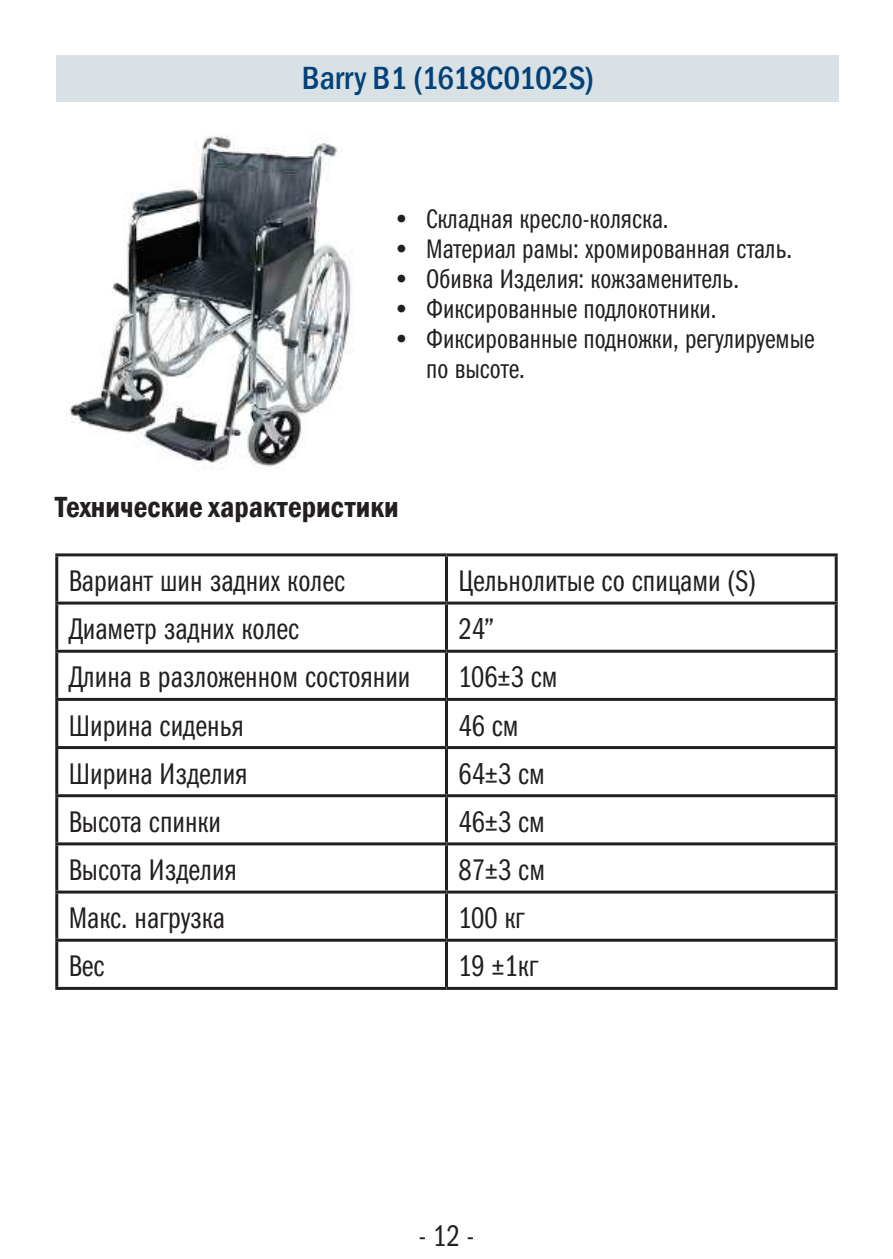
<style>
.page{position:relative;width:893px;height:1259px;background:#fff}
.page>*{position:absolute;margin:0;border:0;box-sizing:border-box;transform-origin:0 0}
.t1{font:500 condensed 33px "Franklin Gothic";color:#004279}
.t2{font:30px "Franklin Gothic Book Cmp C";color:#231f20}
.t3{font:600 condensed 30px "Franklin Gothic";color:#231f20}
.t4{font:27px/30px "Franklin Gothic Book Cmp C";color:#231f20}
</style>
<div class="page">
<img style="left:66px;top:135px;width:288px;height:334px">
<div style="left:57px;top:55px;width:782px;height:46px;background:#dae1e5"></div>
<hr style="left:55px;top:553px;width:391px;height:3px;background:#231f20">
<hr style="left:55px;top:556px;width:3px;height:45px;background:#231f20">
<hr style="left:446px;top:553px;width:392px;height:3px;background:#231f20">
<hr style="left:445px;top:556px;width:3px;height:45px;background:#231f20">
<hr style="left:835px;top:556px;width:3px;height:45px;background:#231f20">
<hr style="left:55px;top:601px;width:391px;height:3px;background:#231f20">
<hr style="left:55px;top:604px;width:3px;height:46px;background:#231f20">
<hr style="left:446px;top:601px;width:392px;height:3px;background:#231f20">
<hr style="left:445px;top:604px;width:3px;height:46px;background:#231f20">
<hr style="left:835px;top:604px;width:3px;height:46px;background:#231f20">
<hr style="left:55px;top:650px;width:391px;height:3px;background:#231f20">
<hr style="left:55px;top:653px;width:3px;height:45px;background:#231f20">
<hr style="left:446px;top:650px;width:392px;height:3px;background:#231f20">
<hr style="left:445px;top:653px;width:3px;height:45px;background:#231f20">
<hr style="left:835px;top:653px;width:3px;height:45px;background:#231f20">
<hr style="left:55px;top:698px;width:391px;height:3px;background:#231f20">
<hr style="left:55px;top:701px;width:3px;height:45px;background:#231f20">
<hr style="left:446px;top:698px;width:392px;height:3px;background:#231f20">
<hr style="left:445px;top:701px;width:3px;height:45px;background:#231f20">
<hr style="left:835px;top:701px;width:3px;height:45px;background:#231f20">
<hr style="left:55px;top:746px;width:391px;height:3px;background:#231f20">
<hr style="left:55px;top:749px;width:3px;height:45px;background:#231f20">
<hr style="left:446px;top:746px;width:392px;height:3px;background:#231f20">
<hr style="left:445px;top:749px;width:3px;height:45px;background:#231f20">
<hr style="left:835px;top:749px;width:3px;height:45px;background:#231f20">
<hr style="left:55px;top:794px;width:391px;height:3px;background:#231f20">
<hr style="left:55px;top:797px;width:3px;height:45px;background:#231f20">
<hr style="left:446px;top:794px;width:392px;height:3px;background:#231f20">
<hr style="left:445px;top:797px;width:3px;height:45px;background:#231f20">
<hr style="left:835px;top:797px;width:3px;height:45px;background:#231f20">
<hr style="left:55px;top:842px;width:391px;height:3px;background:#231f20">
<hr style="left:55px;top:845px;width:3px;height:45px;background:#231f20">
<hr style="left:446px;top:842px;width:392px;height:3px;background:#231f20">
<hr style="left:445px;top:845px;width:3px;height:45px;background:#231f20">
<hr style="left:835px;top:845px;width:3px;height:45px;background:#231f20">
<hr style="left:55px;top:890px;width:391px;height:3px;background:#231f20">
<hr style="left:55px;top:893px;width:3px;height:45px;background:#231f20">
<hr style="left:446px;top:890px;width:392px;height:3px;background:#231f20">
<hr style="left:445px;top:893px;width:3px;height:45px;background:#231f20">
<hr style="left:835px;top:893px;width:3px;height:45px;background:#231f20">
<hr style="left:55px;top:938px;width:391px;height:3px;background:#231f20">
<hr style="left:55px;top:941px;width:3px;height:46px;background:#231f20">
<hr style="left:446px;top:938px;width:392px;height:3px;background:#231f20">
<hr style="left:445px;top:941px;width:3px;height:46px;background:#231f20">
<hr style="left:835px;top:941px;width:3px;height:46px;background:#231f20">
<hr style="left:55px;top:987px;width:391px;height:3px;background:#231f20">
<hr style="left:446px;top:987px;width:392px;height:3px;background:#231f20">
<p class="t1" style="left:302px;top:56px;width:294px">Barry B1 (1618C0102S)</p>
<p class="t4" style="left:392px;top:203px;width:278px">• Складная кресло-коляска.</p>
<p class="t4" style="left:392px;top:233px;width:402px">• Материал рамы: хромированная сталь.</p>
<p class="t4" style="left:392px;top:263px;width:348px">• Обивка Изделия: кожзаменитель.</p>
<p class="t4" style="left:392px;top:293px;width:326px">• Фиксированные подлокотники.</p>
<p class="t4" style="left:426px;top:323px;width:390px;text-indent:-34px">• Фиксированные подножки, регулируемые по высоте.</p>
<p class="t3" style="left:55px;top:487px;width:345px">Технические характеристики</p>
<p class="t2" style="left:69px;top:564px;width:278px">Вариант шин задних колес</p>
<p class="t2" style="left:458px;top:564px;width:299px">Цельнолитые со спицами (S)</p>
<p class="t2" style="left:69px;top:612px;width:232px">Диаметр задних колес</p>
<p class="t2" style="left:458px;top:612px;width:36px">24’’</p>
<p class="t2" style="left:69px;top:661px;width:343px">Длина в разложенном состоянии</p>
<p class="t2" style="left:458px;top:661px;width:101px">106±3 см</p>
<p class="t2" style="left:69px;top:709px;width:177px">Ширина сиденья</p>
<p class="t2" style="left:458px;top:709px;width:62px">46 см</p>
<p class="t2" style="left:69px;top:757px;width:180px">Ширина Изделия</p>
<p class="t2" style="left:458px;top:757px;width:88px">64±3 см</p>
<p class="t2" style="left:69px;top:805px;width:154px">Высота спинки</p>
<p class="t2" style="left:458px;top:805px;width:88px">46±3 см</p>
<p class="t2" style="left:69px;top:853px;width:170px">Высота Изделия</p>
<p class="t2" style="left:458px;top:853px;width:88px">87±3 см</p>
<p class="t2" style="left:69px;top:901px;width:158px">Макс. нагрузка</p>
<p class="t2" style="left:458px;top:901px;width:68px">100 кг</p>
<p class="t2" style="left:69px;top:949px;width:37px">Вес</p>
<p class="t2" style="left:458px;top:949px;width:81px">19 ±1кг</p>
<p class="t2" style="left:419px;top:1219px;width:57px">- 12 -</p>
</div>
